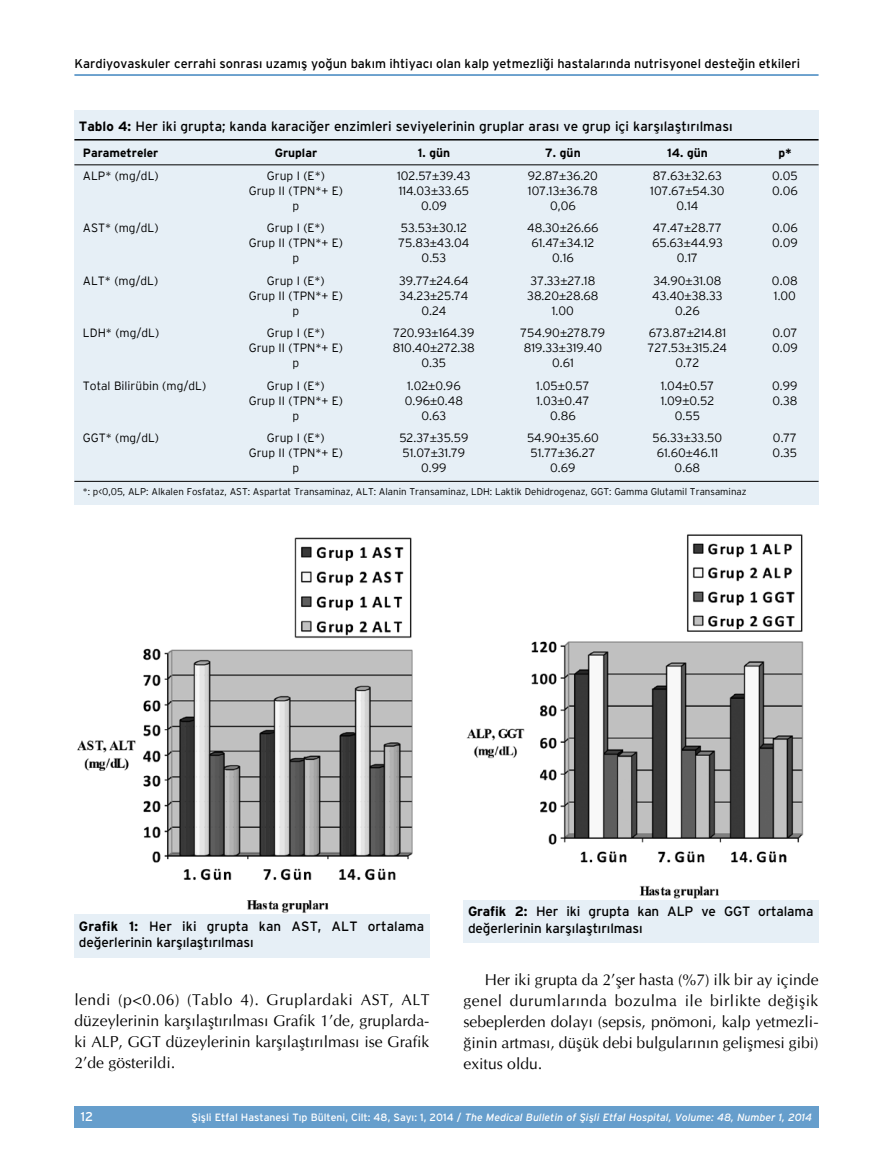
<style>
.page{position:relative;width:893px;height:1170px;background:#fff}
.page>*{position:absolute;margin:0;border:0;box-sizing:border-box;transform-origin:0 0}
.t1{font:15.75px/21px "Optima";color:#000;text-align:justify}
.t2{font:13.5px/16.5px "Interstate";color:#000}
.t3{font:12.75px "Interstate";color:#000}
.t4{font:12.75px "Interstate";color:#fff}
.t5{font:300 12px "Interstate";color:#000}
.t6{font:700 12px "Interstate";color:#000}
.t7{font:italic 10.5px "Interstate";color:#fff}
.t8{font:300 9.75px "Interstate";color:#000}
.s1{font-weight:700}
.s2{font-family:"Myriad Pro";font-weight:400}
.s3{font-style:normal}
</style>
<div class="page">
<div style="left:74px;top:1106px;width:745px;height:21px;background:#669ecc"></div>
<hr style="left:74px;top:74px;width:745px;height:2px;background:#005daa">
<div style="left:74px;top:111px;width:745px;height:27px;background:#e6eff6"></div>
<div style="left:74px;top:138px;width:745px;height:367px;background:#e6eff6"></div>
<hr style="left:74px;top:139px;width:745px;height:1px;background:#000">
<hr style="left:74px;top:164px;width:745px;height:1px;background:#000">
<hr style="left:74px;top:481px;width:745px;height:1px;background:#000">
<div style="left:74px;top:913px;width:355px;height:44px;background:#e6eff6"></div>
<img style="left:77px;top:537px;width:336px;height:376px">
<div style="left:463px;top:898px;width:356px;height:44px;background:#e6eff6"></div>
<img style="left:463px;top:534px;width:351px;height:365px">
<p class="t3" style="left:74px;top:57px;width:727px">Kardiyovaskuler cerrahi sonrası uzamış yoğun bakım ihtiyacı olan kalp yetmezliği hastalarında nutrisyonel desteğin etkileri</p>
<p class="t2" style="left:79px;top:117px;width:655px"><span class="s1">Tablo 4:</span> Her iki grupta; kanda karaciğer enzimleri seviyelerinin gruplar arası ve grup içi karşılaştırılması</p>
<p class="t6" style="left:83px;top:146px;width:77px">Parametreler</p>
<p class="t6" style="left:275px;top:146px;width:44px">Gruplar</p>
<p class="t6" style="left:418px;top:146px;width:34px">1. gün</p>
<p class="t6" style="left:545px;top:146px;width:37px">7. gün</p>
<p class="t6" style="left:667px;top:146px;width:42px">14. gün</p>
<p class="t6" style="left:779px;top:146px;width:14px">p*</p>
<p class="t5" style="left:83px;top:169px;width:77px">ALP* (mg/dL)</p>
<p class="t5" style="left:267px;top:169px;width:59px">Grup I (E*)</p>
<p class="t5" style="left:397px;top:169px;width:75px">102.57<span class="s2">±</span>39.43</p>
<p class="t5" style="left:528px;top:169px;width:72px">92.87<span class="s2">±</span>36.20</p>
<p class="t5" style="left:653px;top:169px;width:71px">87.63<span class="s2">±</span>32.63</p>
<p class="t5" style="left:772px;top:169px;width:27px">0.05</p>
<p class="t5" style="left:249px;top:184px;width:96px">Grup II (TPN*+ E)</p>
<p class="t5" style="left:399px;top:184px;width:72px">114.03<span class="s2">±</span>33.65</p>
<p class="t5" style="left:528px;top:184px;width:71px">107.13<span class="s2">±</span>36.78</p>
<p class="t5" style="left:650px;top:184px;width:76px">107.67<span class="s2">±</span>54.30</p>
<p class="t5" style="left:772px;top:184px;width:27px">0.06</p>
<p class="t5" style="left:293px;top:199px;width:8px">p</p>
<p class="t5" style="left:421px;top:199px;width:27px">0.09</p>
<p class="t5" style="left:550px;top:199px;width:27px">0,06</p>
<p class="t5" style="left:676px;top:199px;width:23px">0.14</p>
<p class="t5" style="left:83px;top:221px;width:77px">AST* (mg/dL)</p>
<p class="t5" style="left:267px;top:221px;width:59px">Grup I (E*)</p>
<p class="t5" style="left:401px;top:221px;width:67px">53.53<span class="s2">±</span>30.12</p>
<p class="t5" style="left:527px;top:221px;width:73px">48.30<span class="s2">±</span>26.66</p>
<p class="t5" style="left:653px;top:221px;width:71px">47.47<span class="s2">±</span>28.77</p>
<p class="t5" style="left:772px;top:221px;width:27px">0.06</p>
<p class="t5" style="left:249px;top:236px;width:96px">Grup II (TPN*+ E)</p>
<p class="t5" style="left:399px;top:236px;width:72px">75.83<span class="s2">±</span>43.04</p>
<p class="t5" style="left:531px;top:236px;width:65px">61.47<span class="s2">±</span>34.12</p>
<p class="t5" style="left:652px;top:236px;width:72px">65.63<span class="s2">±</span>44.93</p>
<p class="t5" style="left:772px;top:236px;width:27px">0.09</p>
<p class="t5" style="left:293px;top:251px;width:8px">p</p>
<p class="t5" style="left:422px;top:251px;width:26px">0.53</p>
<p class="t5" style="left:552px;top:251px;width:23px">0.16</p>
<p class="t5" style="left:677px;top:251px;width:22px">0.17</p>
<p class="t5" style="left:83px;top:274px;width:77px">ALT* (mg/dL)</p>
<p class="t5" style="left:267px;top:274px;width:59px">Grup I (E*)</p>
<p class="t5" style="left:399px;top:274px;width:71px">39.77<span class="s2">±</span>24.64</p>
<p class="t5" style="left:531px;top:274px;width:66px">37.33<span class="s2">±</span>27.18</p>
<p class="t5" style="left:653px;top:274px;width:70px">34.90<span class="s2">±</span>31.08</p>
<p class="t5" style="left:772px;top:274px;width:27px">0.08</p>
<p class="t5" style="left:249px;top:289px;width:96px">Grup II (TPN*+ E)</p>
<p class="t5" style="left:399px;top:289px;width:71px">34.23<span class="s2">±</span>25.74</p>
<p class="t5" style="left:527px;top:289px;width:73px">38.20<span class="s2">±</span>28.68</p>
<p class="t5" style="left:652px;top:289px;width:72px">43.40<span class="s2">±</span>38.33</p>
<p class="t5" style="left:774px;top:289px;width:24px">1.00</p>
<p class="t5" style="left:293px;top:304px;width:8px">p</p>
<p class="t5" style="left:421px;top:304px;width:26px">0.24</p>
<p class="t5" style="left:552px;top:304px;width:24px">1.00</p>
<p class="t5" style="left:675px;top:304px;width:26px">0.26</p>
<p class="t5" style="left:83px;top:326px;width:78px">LDH* (mg/dL)</p>
<p class="t5" style="left:267px;top:326px;width:59px">Grup I (E*)</p>
<p class="t5" style="left:393px;top:326px;width:82px">720.93<span class="s2">±</span>164.39</p>
<p class="t5" style="left:521px;top:326px;width:86px">754.90<span class="s2">±</span>278.79</p>
<p class="t5" style="left:649px;top:326px;width:79px">673.87<span class="s2">±</span>214.81</p>
<p class="t5" style="left:772px;top:326px;width:26px">0.07</p>
<p class="t5" style="left:249px;top:341px;width:96px">Grup II (TPN*+ E)</p>
<p class="t5" style="left:393px;top:341px;width:83px">810.40<span class="s2">±</span>272.38</p>
<p class="t5" style="left:524px;top:341px;width:80px">819.33<span class="s2">±</span>319.40</p>
<p class="t5" style="left:648px;top:341px;width:81px">727.53<span class="s2">±</span>315.24</p>
<p class="t5" style="left:772px;top:341px;width:27px">0.09</p>
<p class="t5" style="left:293px;top:356px;width:8px">p</p>
<p class="t5" style="left:422px;top:356px;width:26px">0.35</p>
<p class="t5" style="left:552px;top:356px;width:23px">0.61</p>
<p class="t5" style="left:675px;top:356px;width:26px">0.72</p>
<p class="t5" style="left:83px;top:379px;width:125px">Total Bilirübin (mg/dL)</p>
<p class="t5" style="left:267px;top:379px;width:59px">Grup I (E*)</p>
<p class="t5" style="left:407px;top:379px;width:55px">1.02<span class="s2">±</span>0.96</p>
<p class="t5" style="left:536px;top:379px;width:55px">1.05<span class="s2">±</span>0.57</p>
<p class="t5" style="left:661px;top:379px;width:55px">1.04<span class="s2">±</span>0.57</p>
<p class="t5" style="left:772px;top:379px;width:27px">0.99</p>
<p class="t5" style="left:249px;top:394px;width:96px">Grup II (TPN*+ E)</p>
<p class="t5" style="left:405px;top:394px;width:60px">0.96<span class="s2">±</span>0.48</p>
<p class="t5" style="left:536px;top:394px;width:54px">1.03<span class="s2">±</span>0.47</p>
<p class="t5" style="left:661px;top:394px;width:55px">1.09<span class="s2">±</span>0.52</p>
<p class="t5" style="left:772px;top:394px;width:26px">0.38</p>
<p class="t5" style="left:293px;top:409px;width:8px">p</p>
<p class="t5" style="left:422px;top:409px;width:26px">0.63</p>
<p class="t5" style="left:550px;top:409px;width:27px">0.86</p>
<p class="t5" style="left:675px;top:409px;width:27px">0.55</p>
<p class="t5" style="left:83px;top:431px;width:78px">GGT* (mg/dL)</p>
<p class="t5" style="left:267px;top:431px;width:59px">Grup I (E*)</p>
<p class="t5" style="left:399px;top:431px;width:71px">52.37<span class="s2">±</span>35.59</p>
<p class="t5" style="left:527px;top:431px;width:73px">54.90<span class="s2">±</span>35.60</p>
<p class="t5" style="left:653px;top:431px;width:71px">56.33<span class="s2">±</span>33.50</p>
<p class="t5" style="left:773px;top:431px;width:25px">0.77</p>
<p class="t5" style="left:249px;top:446px;width:96px">Grup II (TPN*+ E)</p>
<p class="t5" style="left:402px;top:446px;width:64px">51.07<span class="s2">±</span>31.79</p>
<p class="t5" style="left:530px;top:446px;width:66px">51.77<span class="s2">±</span>36.27</p>
<p class="t5" style="left:657px;top:446px;width:63px">61.60<span class="s2">±</span>46.11</p>
<p class="t5" style="left:773px;top:446px;width:26px">0.35</p>
<p class="t5" style="left:293px;top:461px;width:8px">p</p>
<p class="t5" style="left:421px;top:461px;width:27px">0.99</p>
<p class="t5" style="left:550px;top:461px;width:27px">0.69</p>
<p class="t5" style="left:675px;top:461px;width:27px">0.68</p>
<p class="t8" style="left:83px;top:486px;width:665px">*: p&lt;0,05, ALP: Alkalen Fosfataz, AST: Aspartat Transaminaz, ALT: Alanin Transaminaz, LDH: Laktik Dehidrogenaz, GGT: Gamma Glutamil Transaminaz</p>
<p class="t2" style="left:79px;top:917px;width:347px"><span class="s1">Grafik 1:</span> Her iki grupta kan AST, ALT ortalama değerlerinin karşılaştırılması</p>
<h1 class="t1" style="left:74px;top:989px;width:357px">lendi (p&lt;0.06) (Tablo 4). Gruplardaki AST, ALT düzeylerinin karşılaştırılması Grafik 1’de, gruplarda&shy;ki ALP, GGT düzeylerinin karşılaştırılması ise Grafik 2’de gösterildi.</h1>
<p class="t2" style="left:468px;top:902px;width:347px"><span class="s1">Grafik 2:</span> Her iki grupta kan ALP ve GGT ortalama değerlerinin karşılaştırılması</p>
<h1 class="t1" style="left:463px;top:969px;width:357px;text-indent:21px">Her iki grupta da 2’şer hasta (%7) ilk bir ay içinde genel durumlarında bozulma ile birlikte değişik sebeplerden dolayı (sepsis, pnömoni, kalp yetmezli&shy;ğinin artması, düşük debi bulgularının gelişmesi gibi) exitus oldu.</h1>
<p class="t4" style="left:81px;top:1108px;width:14px">12</p>
<p class="t7" style="left:192px;top:1110px;width:622px"><span class="s3">Şişli Etfal Hastanesi T›p Bülteni, Cilt: 48, Say›: 1, 2014 /</span> The Medical Bulletin of Şişli Etfal Hospital, Volume: 48, Number 1, 2014</p>
</div>
